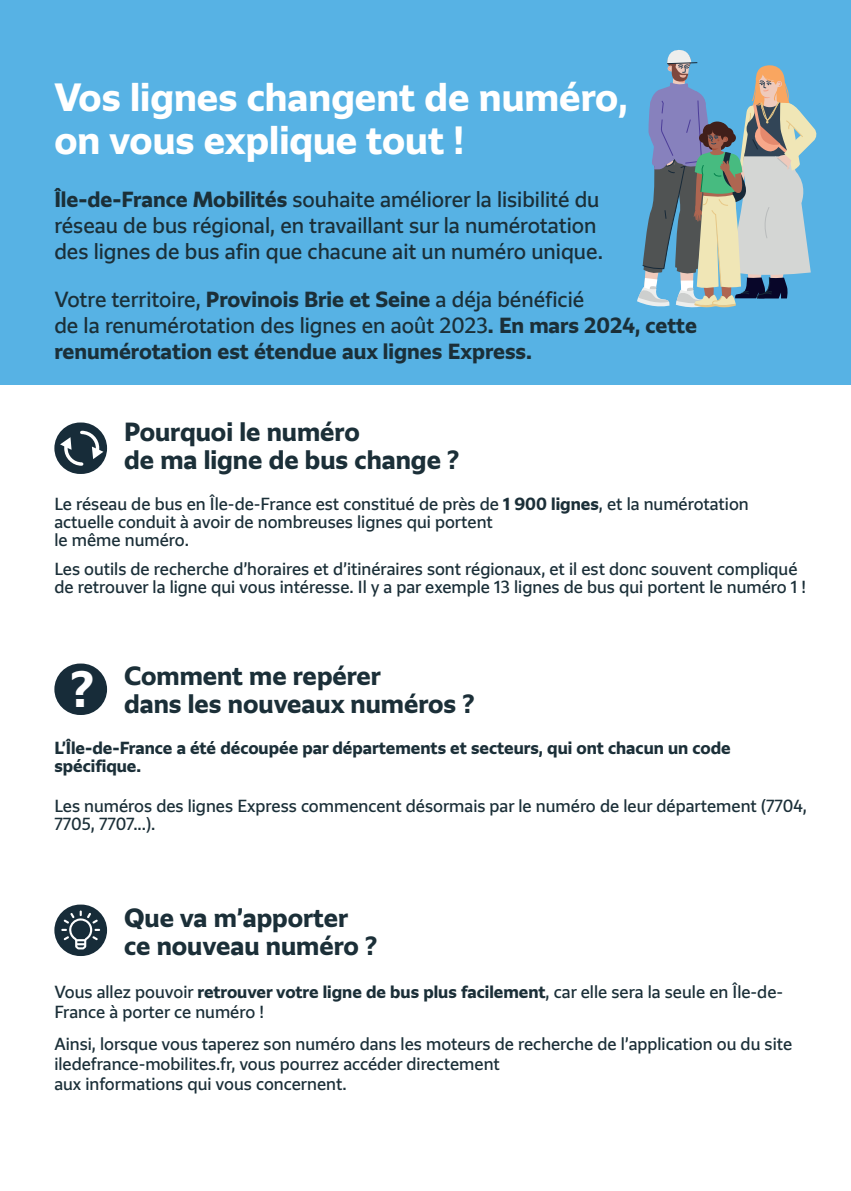
<style>
.page{position:relative;width:851px;height:1191px;background:#fff}
.page>*{position:absolute;margin:0;border:0;box-sizing:border-box;transform-origin:0 0}
.t1{font:700 46.4px "Grand Paris";color:#fff}
.t2{font:700 36px/43.2px "Grand Paris";color:#fff}
.t3{font:700 24px/28px "Grand Paris";color:#1b2f38}
.t4{font:20px/26px "Grand Paris";color:#1b2f38}
.t5{font:700 20px/26px "Grand Paris";color:#1b2f38}
.t6{font:16px/18px "Grand Paris";color:#1b2f38}
.t7{font:700 16px/18px "Grand Paris";color:#1b2f38}
.s1{font-weight:700}
.s2{font-weight:400}
</style>
<div class="page">
<div style="left:0;top:0;width:850px;height:384px;background:#57b2e4"></div>
<div style="left:54px;top:422px;width:53px;height:52px;background:#172c39;border-radius:26px"></div>
<svg style="left:60px;top:429px;width:43px;height:38px"></svg>
<div style="left:54px;top:663px;width:53px;height:52px;background:#172c39;border-radius:26px"></div>
<div style="left:54px;top:904px;width:53px;height:52px;background:#172c39;border-radius:26px"></div>
<svg style="left:61px;top:910px;width:39px;height:39px"></svg>
<svg style="left:637px;top:50px;width:179px;height:257px"></svg>
<h2 class="t2" style="left:54px;top:74px;width:574px">Vos lignes changent de numéro, on vous explique tout !</h2>
<p class="t4" style="left:54px;top:186px;width:550px"><span class="s1">Île-de-France Mobilités</span> souhaite améliorer la lisibilité du réseau de bus régional, en travaillant sur la numérotation des lignes de bus afin que chacune ait un numéro unique.</p>
<p class="t5" style="left:54px;top:286px;width:644px"><span class="s2">Votre territoire,</span> Provinois Brie et Seine <span class="s2">a déja bénéficié<br>de la renumérotation des lignes en août 2023</span>. En mars 2024, cette renumérotation est étendue aux lignes Express.</p>
<h3 class="t3" style="left:124px;top:417px;width:337px">Pourquoi le numéro<br>de ma ligne de bus change ?</h3>
<p class="t6" style="left:54px;top:494px;width:695px">Le réseau de bus en Île-de-France est constitué de près de <span class="s1">1 900 lignes</span>, et la numérotation actuelle conduit à avoir de nombreuses lignes qui portent<br>le même numéro.</p>
<p class="t6" style="left:54px;top:560px;width:753px">Les outils de recherche d’horaires et d’itinéraires sont régionaux, et il est donc souvent compliqué de retrouver la ligne qui vous intéresse. Il y a par exemple 13 lignes de bus qui portent le numéro 1 !</p>
<h3 class="t3" style="left:124px;top:661px;width:352px">Comment me repérer<br>dans les nouveaux numéros ?</h3>
<p class="t7" style="left:54px;top:738px;width:677px">L’Île-de-France a été découpée par départements et secteurs, qui ont chacun un code spécifique.</p>
<p class="t6" style="left:54px;top:797px;width:754px">Les numéros des lignes Express commencent désormais par le numéro de leur département (7704,<br>7705, 7707...).</p>
<h1 class="t1" style="left:71px;top:658px;width:25px">?</h1>
<h3 class="t3" style="left:124px;top:903px;width:254px">Que va m’apporter ce nouveau numéro ?</h3>
<p class="t6" style="left:54px;top:981px;width:730px;line-height:20px">Vous allez pouvoir <span class="s1">retrouver votre ligne de bus plus facilement</span>, car elle sera la seule en Île-de-<br>France à porter ce numéro !</p>
<p class="t6" style="left:54px;top:1033px;width:739px;line-height:20px">Ainsi, lorsque vous taperez son numéro dans les moteurs de recherche de l’application ou du site iledefrance-mobilites.fr, vous pourrez accéder directement<br>aux informations qui vous concernent.</p>
</div>
